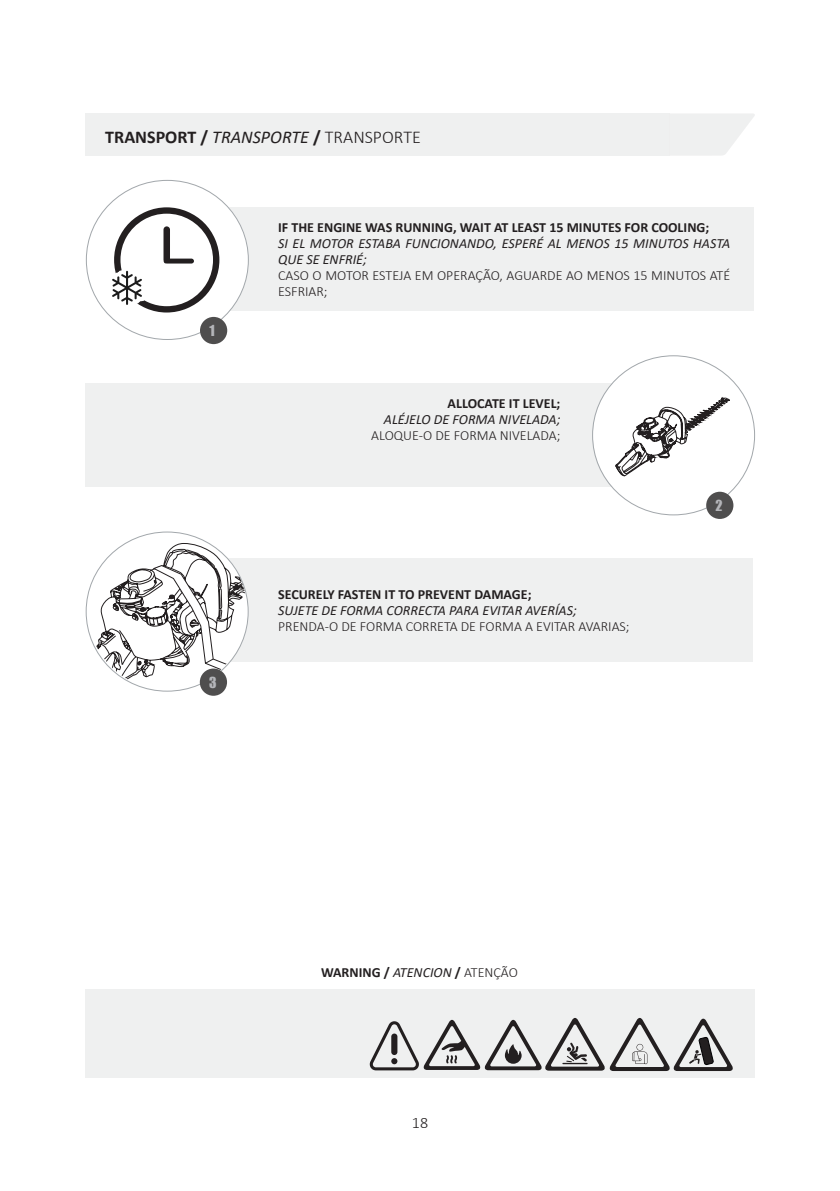
<style>
.page{position:relative;width:840px;height:1191px;background:#fff}
.page>*{position:absolute;margin:0;border:0;box-sizing:border-box;transform-origin:0 0}
.t1{font:700 18px "Calibri";color:#231f20}
.t2{font:300 16px "Calibri";color:#231f20}
.t3{font:300 14px/16px "Calibri";color:#231f20}
.t4{font:italic 14px/16px "Calibri";color:#231f20}
.t5{font:700 14px "Calibri";color:#231f20}
.t6{font:14px "Impact";color:#b4b5b9}
.s1{font-weight:400;font-style:italic}
.s2{font-weight:300}
</style>
<div class="page">
<svg style="left:669px;top:113px;width:86px;height:43px"></svg>
<div style="left:85px;top:113px;width:584px;height:43px;background:#eff0f0"></div>
<div style="left:152px;top:207px;width:601px;height:104px;background:#eff0f0"></div>
<div style="left:87px;top:180px;width:161px;height:159px;background:#fff;border-radius:50%"></div>
<div style="left:85px;top:383px;width:601px;height:104px;background:#eff0f0"></div>
<div style="left:592px;top:355px;width:162px;height:159px;background:#fff;border-radius:50%"></div>
<div style="left:705px;top:492px;width:28px;height:27px;background:#4f4e4e;border-radius:50%"></div>
<div style="left:200px;top:317px;width:27px;height:27px;background:#4f4e4e;border-radius:50%"></div>
<div style="left:85px;top:988px;width:669px;height:89px;background:#eff0f0"></div>
<svg style="left:369px;top:1018px;width:363px;height:53px"></svg>
<svg style="left:101px;top:207px;width:118px;height:106px"></svg>
<div style="left:151px;top:558px;width:601px;height:104px;background:#eff0f0"></div>
<div style="left:200px;top:668px;width:27px;height:28px;background:#4f4e4e;border-radius:50%"></div>
<svg style="left:615px;top:397px;width:115px;height:80px"></svg>
<svg style="left:88px;top:531px;width:159px;height:159px"></svg>
<p class="t1" style="left:105px;top:124px;width:317px">TRANSPORT / <span class="s1">TRANSPORTE</span> / <span class="s2">TRANSPORTE</span></p>
<p class="t6" style="left:209px;top:320px;width:7px">1</p>
<p class="t6" style="left:209px;top:671px;width:9px">3</p>
<p class="t5" style="left:278px;top:217px;width:432px">IF THE ENGINE WAS RUNNING, WAIT AT LEAST 15 MINUTES FOR COOLING;</p>
<p class="t4" style="left:278px;top:234px;width:453px">SI EL MOTOR ESTABA FUNCIONANDO, ESPERÉ AL MENOS 15 MINUTOS HASTA<br>QUE SE ENFRIÉ;</p>
<p class="t3" style="left:278px;top:267px;width:453px">CASO O MOTOR ESTEJA EM OPERAÇÃO, AGUARDE AO MENOS 15 MINUTOS ATÉ<br>ESFRIAR;</p>
<p class="t5" style="left:447px;top:393px;width:114px">ALLOCATE IT LEVEL;</p>
<p class="t4" style="left:384px;top:410px;width:178px">ALÉJELO DE FORMA NIVELADA;</p>
<p class="t3" style="left:371px;top:427px;width:191px">ALOQUE-O DE FORMA NIVELADA;</p>
<p class="t5" style="left:278px;top:584px;width:255px">SECURELY FASTEN IT TO PREVENT DAMAGE;</p>
<p class="t4" style="left:278px;top:601px;width:300px">SUJETE DE FORMA CORRECTA PARA EVITAR AVERÍAS;</p>
<p class="t3" style="left:278px;top:618px;width:353px">PRENDA-O DE FORMA CORRETA DE FORMA A EVITAR AVARIAS;</p>
<p class="t6" style="left:715px;top:495px;width:9px">2</p>
<p class="t5" style="left:321px;top:962px;width:198px">WARNING / <span class="s1">ATENCION</span> / <span class="s2">ATENÇÃO</span></p>
<p class="t2" style="left:411px;top:1112px;width:18px">18</p>
</div>
